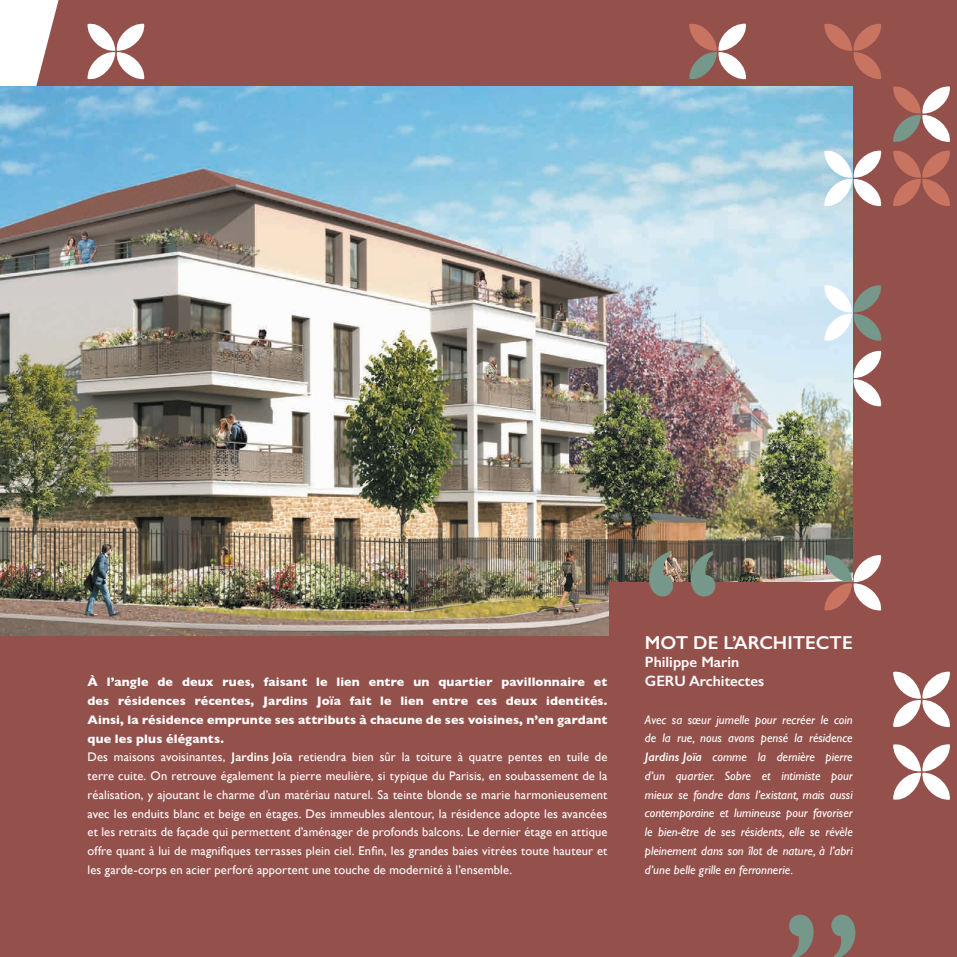
<style>
.page{position:relative;width:957px;height:957px;background:#94514c}
.page>*{position:absolute;margin:0;border:0;box-sizing:border-box;transform-origin:0 0}
.t1{font:187.5px "Gill Sans";color:#76988b}
.t2{font:600 18.75px "Gill Sans";color:#fff}
.t3{font:600 15px/18.8px "Gill Sans";color:#fff}
.t4{font:12.5px/18.8px "Gill Sans";letter-spacing:.01em;color:#fff}
.t5{font:italic 12.5px/18.8px "Gill Sans";color:#fff;text-align:justify}
.s1{font-weight:700}
.s2{font-weight:600}
</style>
<div class="page">
<img style="left:0;top:86px;width:853px;height:550px">
<div style="left:609px;top:583px;width:244px;height:374px;background:#94514c"></div>
<svg style="left:87px;top:21px;width:59px;height:60px"></svg>
<svg style="left:688px;top:21px;width:59px;height:60px"></svg>
<svg style="left:824px;top:21px;width:58px;height:60px;background:#a75d53"></svg>
<svg style="left:892px;top:84px;width:59px;height:124px;background:#ad736a"></svg>
<svg style="left:824px;top:148px;width:58px;height:60px"></svg>
<svg style="left:892px;top:669px;width:59px;height:60px"></svg>
<svg style="left:892px;top:742px;width:59px;height:60px"></svg>
<svg style="left:824px;top:553px;width:58px;height:60px"></svg>
<svg style="left:852px;top:350px;width:30px;height:57px"></svg>
<svg style="left:824px;top:283px;width:58px;height:60px"></svg>
<p class="t4" style="left:88px;top:672px;width:521px"><span class="s1">À l’angle de deux rues, faisant le lien entre un quartier pavillonnaire et des résidences récentes, Jardins Joïa fait le lien entre ces deux identités.<br>Ainsi, la résidence emprunte ses attributs à chacune de ses voisines, n’en gardant que les plus élégants.<br></span>Des maisons avoisinantes, <span class="s2">Jardins Joïa</span> retiendra bien sûr la toiture à quatre pentes en tuile de terre cuite. On retrouve également la pierre meulière, si typique du Parisis, en soubassement de la réalisation, y ajoutant le charme d’un matériau naturel. Sa teinte blonde se marie harmonieusement avec les enduits blanc et beige en étages. Des immeubles alentour, la résidence adopte les avancées et les retraits de façade qui permettent d’aménager de profonds balcons. Le dernier étage en attique offre quant à lui de magnifiques terrasses plein ciel. Enfin, les grandes baies vitrées toute hauteur et les garde-corps en acier perforé apportent une touche de modernité à l’ensemble.</p>
<h1 class="t1" style="left:643px;top:507px;width:82px">“</h1>
<h2 class="t2" style="left:645px;top:631px;width:209px">MOT DE L’ARCHITECTE</h2>
<p class="t3" style="left:645px;top:653px;width:121px">Philippe Marin<br>GERU Architectes</p>
<p class="t5" style="left:645px;top:710px;width:209px">Avec sa sœur jumelle pour recréer le coin de la rue, nous avons pensé la résidence <span class="s2">Jardins Joïa</span> comme la dernière pierre d’un quartier. Sobre et intimiste pour mieux se fondre dans l’existant, mais aussi contemporaine et lumineuse pour favoriser le bien-être de ses résidents, elle se révèle pleinement dans son îlot de nature, à l’abri d’une belle grille en ferronnerie.</p>
<h1 class="t1" style="left:861px;top:1004px;width:82px;rotate:-180deg">“</h1>
</div>
